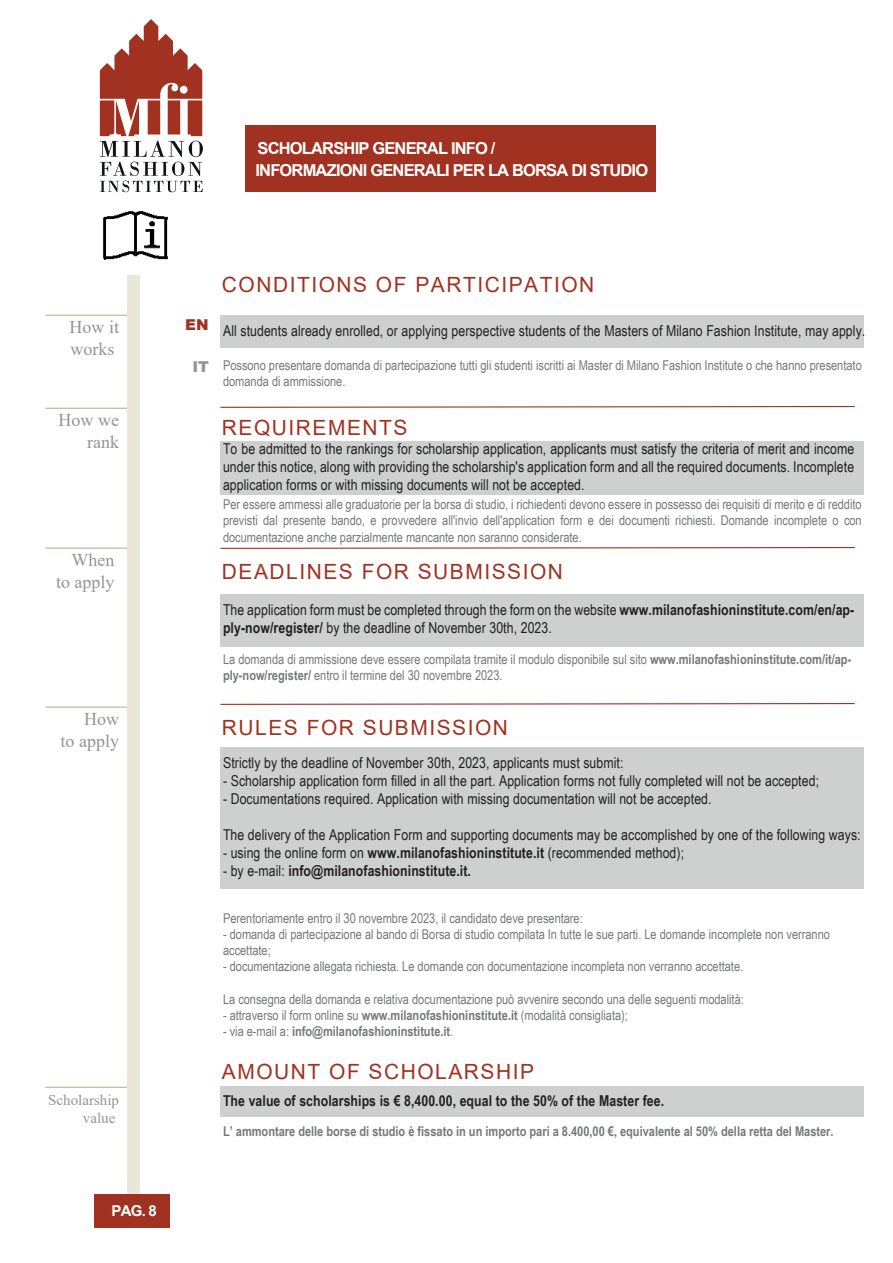
<style>
.page{position:relative;width:893px;height:1263px;background:#fff}
.page>*{position:absolute;margin:0;border:0;box-sizing:border-box;transform-origin:0 0}
.t1{font:21px "Arial";letter-spacing:.07em;color:#a13221}
.t2{font:18px/21.6px "Times New Roman";color:#929497;text-align:right}
.t3{font:700 16.5px/21.3px "Arial";letter-spacing:-.05em;color:#fff}
.t4{font:15px/18px "Arial Narrow";letter-spacing:.005em;color:#231f20;text-align:justify}
.t5{font:700 15px "Arial Narrow";letter-spacing:.005em;color:#231f20}
.t6{font:15px/18px "Times New Roman";color:#929497;text-align:right}
.t7{font:700 15px "Arial";color:#fff}
.t8{font:900 15px "Arial";color:#a13221}
.t9{font:900 15px "Arial";color:#939598}
.t10{font:13.5px/16.2px "Arial Narrow";color:#76787b}
.t11{font:700 13.5px "Arial Narrow";color:#76787b}
.s1{font-weight:700}
.s2{font-weight:400}
</style>
<div class="page">
<svg style="left:100px;top:19px;width:103px;height:173px"></svg>
<hr style="left:46px;top:315px;width:81px;height:1px;background:#bab592">
<hr style="left:46px;top:408px;width:81px;height:1px;background:#bab592">
<hr style="left:46px;top:547px;width:81px;height:2px;background:#bab592">
<img style="left:103px;top:211px;width:65px;height:49px">
<div style="left:246px;top:126px;width:410px;height:66px;background:#a13221"></div>
<div style="left:221px;top:315px;width:643px;height:33px;background:#ced0d0"></div>
<svg style="left:220px;top:406px;width:635px;height:2px"></svg>
<div style="left:221px;top:441px;width:643px;height:53px;background:#ced0d0"></div>
<svg style="left:220px;top:547px;width:635px;height:2px"></svg>
<div style="left:221px;top:595px;width:643px;height:52px;background:#ced0d0"></div>
<svg style="left:220px;top:703px;width:635px;height:2px"></svg>
<div style="left:221px;top:748px;width:643px;height:141px;background:#ced0d0"></div>
<hr style="left:46px;top:706px;width:81px;height:2px;background:#bab592">
<div style="left:221px;top:1086px;width:643px;height:31px;background:#ced0d0"></div>
<hr style="left:46px;top:1087px;width:81px;height:1px;background:#bab592">
<div style="left:127px;top:276px;width:13px;height:918px;background:#e8e7da"></div>
<div style="left:95px;top:1194px;width:75px;height:34px;background:#a13221"></div>
<p class="t3" style="left:256px;top:138px;width:394px">SCHOLARSHIP GENERAL INFO /<br>INFORMAZIONI GENERALI PER LA BORSA DI STUDIO</p>
<h2 class="t2" style="left:70px;top:316px;width:51px;text-align:left">How it works</h2>
<h2 class="t2" style="left:59px;top:409px;width:62px">How we rank</h2>
<h2 class="t2" style="left:56px;top:548px;width:60px">When to apply</h2>
<h2 class="t2" style="left:61px;top:707px;width:60px">How<br>to apply</h2>
<p class="t6" style="left:48px;top:1090px;width:72px">Scholarship value</p>
<p class="t7" style="left:111px;top:1200px;width:47px">PAG. 8</p>
<p class="t8" style="left:185px;top:314px;width:25px">EN</p>
<p class="t9" style="left:192px;top:356px;width:18px">IT</p>
<h1 class="t1" style="left:222px;top:270px;width:374px">CONDITIONS OF PARTICIPATION</h1>
<p class="t4" style="left:223px;top:321px;width:644px">All students already enrolled, or applying perspective students of the Masters of Milano Fashion Institute, may apply.</p>
<p class="t10" style="left:223px;top:356px;width:640px">Possono presentare domanda di partecipazione tutti gli studenti iscritti ai Master di Milano Fashion Institute o che hanno presentato domanda di ammissione.</p>
<h1 class="t1" style="left:222px;top:413px;width:187px">REQUIREMENTS</h1>
<p class="t4" style="left:223px;top:440px;width:633px">To be admitted to the rankings for scholarship application, applicants must satisfy the criteria of merit and income under this notice, along with providing the scholarship's application form and all the required documents. Incomplete application forms or with missing documents will not be accepted.</p>
<p class="t10" style="left:223px;top:496px;width:640px;text-align:justify">Per essere ammessi alle graduatorie per la borsa di studio, i richiedenti devono essere in possesso dei requisiti di merito e di reddito previsti dal presente bando, e provvedere all'invio dell'application form e dei documenti richiesti. Domande incomplete o con documentazione anche parzialmente mancante non saranno considerate.</p>
<h1 class="t1" style="left:222px;top:557px;width:343px">DEADLINES FOR SUBMISSION</h1>
<p class="t4" style="left:223px;top:600px;width:633px">The application form must be completed through the form on the website <span class="s1">www.milanofashioninstitute.com/en/ap&shy;ply-now/register/</span> by the deadline of November 30th, 2023.</p>
<p class="t10" style="left:223px;top:651px;width:630px">La domanda di ammissione deve essere compilata tramite il modulo disponibile sul sito <span class="s1">www.milanofashioninstitute.com/it/ap&shy;ply-now/register/</span> entro il termine del 30 novembre 2023.</p>
<h1 class="t1" style="left:222px;top:713px;width:288px">RULES FOR SUBMISSION</h1>
<p class="t4" style="left:223px;top:753px;width:402px">Strictly by the deadline of November 30th, 2023, applicants must submit:</p>
<p class="t4" style="left:223px;top:771px;width:598px">- Scholarship application form filled in all the part. Application forms not fully completed will not be accepted;</p>
<p class="t4" style="left:223px;top:789px;width:490px">- Documentations required. Application with missing documentation will not be accepted.</p>
<p class="t4" style="left:223px;top:825px;width:639px">The delivery of the Application Form and supporting documents may be accomplished by one of the following ways:</p>
<p class="t4" style="left:223px;top:843px;width:463px">- using the online form on <span class="s1">www.milanofashioninstitute.it</span> (recommended method);</p>
<p class="t5" style="left:223px;top:859px;width:249px"><span class="s2">- by e-mail:</span> info@milanofashioninstitute.it.</p>
<p class="t10" style="left:223px;top:909px;width:361px">Perentoriamente entro il 30 novembre 2023, il candidato deve presentare:</p>
<p class="t10" style="left:223px;top:926px;width:608px">- domanda di partecipazione al bando di Borsa di studio compilata In tutte le sue parti. Le domande incomplete non verranno accettate;</p>
<p class="t10" style="left:223px;top:958px;width:522px">- documentazione allegata richiesta. Le domande con documentazione incompleta non verranno accettate.</p>
<p class="t10" style="left:223px;top:990px;width:522px">La consegna della domanda e relativa documentazione può avvenire secondo una delle seguenti modalità:</p>
<p class="t10" style="left:223px;top:1007px;width:406px">- attraverso il form online su <span class="s1">www.milanofashioninstitute.it</span> (modalità consigliata);</p>
<p class="t11" style="left:223px;top:1021px;width:232px"><span class="s2">- via e-mail a:</span> info@milanofashioninstitute.it<span class="s2">.</span></p>
<h1 class="t1" style="left:222px;top:1057px;width:314px">AMOUNT OF SCHOLARSHIP</h1>
<p class="t5" style="left:223px;top:1089px;width:443px">The value of scholarships is € 8,400.00, equal to the 50% of the Master fee.</p>
<p class="t11" style="left:223px;top:1121px;width:612px">L’ ammontare delle borse di studio è fissato in un importo pari a 8.400,00 €, equivalente al 50% della retta del Master.</p>
</div>
